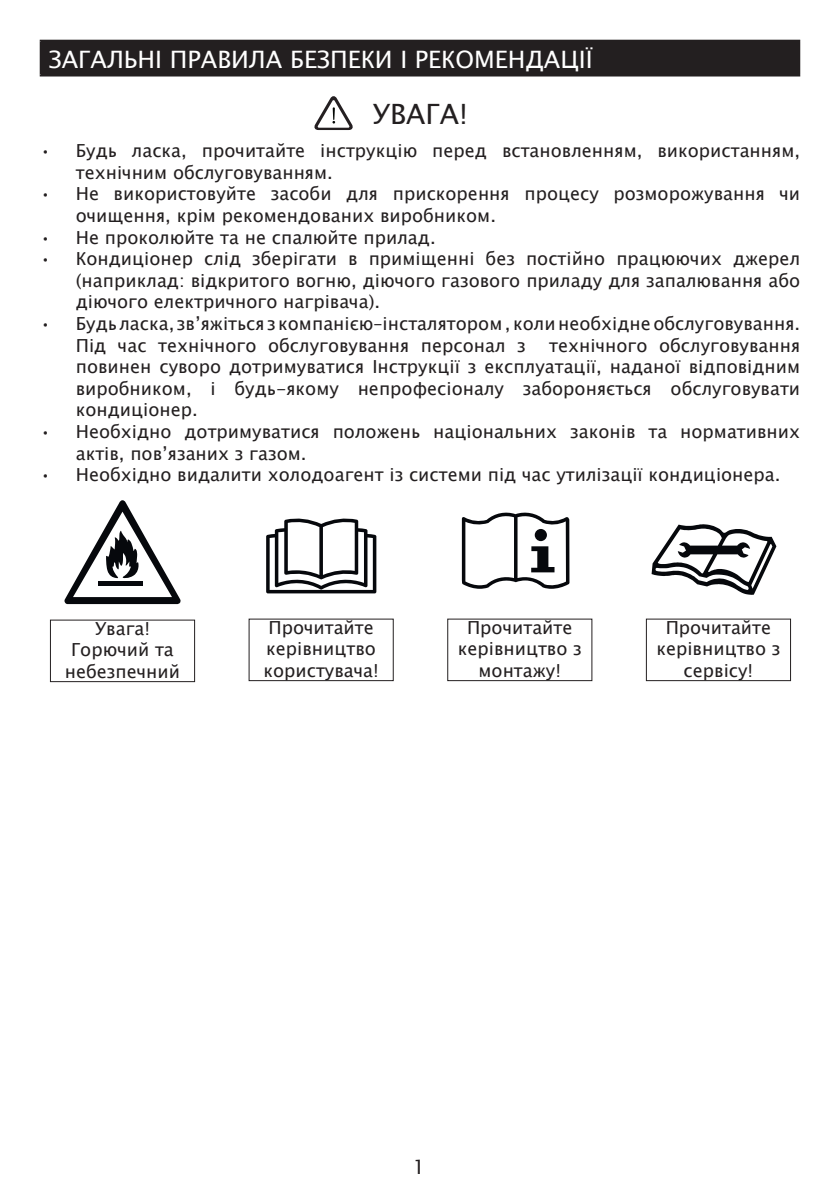
<style>
.page{position:relative;width:840px;height:1191px;background:#fff}
.page>*{position:absolute;margin:0;border:0;box-sizing:border-box;transform-origin:0 0}
.t1{font:28px "Lucida Sans Unicode";color:#231f20}
.t2{font:24px "Lucida Sans Unicode";color:#fff}
.t3{font:20px "Lucida Sans Unicode";color:#231f20}
.t4{font:18px/21.6px "Lucida Sans Unicode";color:#231f20}
</style>
<div class="page">
<div style="left:41px;top:41px;width:757px;height:34px;background:#231f20"></div>
<hr style="left:40px;top:40px;width:759px;height:2px;background:#231f20">
<hr style="left:40px;top:42px;width:2px;height:32px;background:#231f20">
<hr style="left:797px;top:42px;width:2px;height:32px;background:#231f20">
<hr style="left:40px;top:74px;width:759px;height:2px;background:#231f20">
<svg style="left:314px;top:96px;width:39px;height:34px"></svg>
<svg style="left:64px;top:500px;width:117px;height:104px"></svg>
<div style="left:99px;top:580px;width:44px;height:5px;background:#06080c"></div>
<svg style="left:266px;top:518px;width:110px;height:75px"></svg>
<svg style="left:461px;top:512px;width:108px;height:77px"></svg>
<svg style="left:651px;top:524px;width:125px;height:71px"></svg>
<div style="left:50px;top:619px;width:145px;height:63px;border:1px solid #231f20"></div>
<div style="left:248px;top:618px;width:145px;height:63px;border:1px solid #231f20"></div>
<div style="left:447px;top:618px;width:145px;height:63px;border:1px solid #231f20"></div>
<div style="left:645px;top:618px;width:145px;height:63px;border:1px solid #231f20"></div>
<h2 class="t2" style="left:49px;top:40px;width:545px">ЗАГАЛЬНІ ПРАВИЛА БЕЗПЕКИ І РЕКОМЕНДАЦІЇ</h2>
<h1 class="t1" style="left:372px;top:92px;width:97px">УВАГА!</h1>
<p class="t4" style="left:76px;top:140px;width:725px;text-indent:-36px">• Будь ласка, прочитайте інструкцію перед встановленням, використанням, технічним обслуговуванням.</p>
<p class="t4" style="left:76px;top:183px;width:725px;text-indent:-36px">• Не використовуйте засоби для прискорення процесу розморожування чи очищення, крім рекомендованих виробником.</p>
<p class="t4" style="left:40px;top:226px;width:397px">• Не проколюйте та не спалюйте прилад.</p>
<p class="t4" style="left:76px;top:248px;width:725px;text-align:justify;text-indent:-36px">• Кондиціонер слід зберігати в приміщенні без постійно працюючих джерел (наприклад: відкритого вогню, діючого газового приладу для запалювання або діючого електричного нагрівача).</p>
<p class="t4" style="left:76px;top:313px;width:725px;text-indent:-36px">• Будь ласка, зв’яжіться з компанією–інсталятором , коли необхідне обслуговування.<br>Під час технічного обслуговування персонал з</p>
<p class="t4" style="left:76px;top:334px;width:725px;text-align:justify;text-indent:473px">технічного обслуговування повинен суворо дотримуватися Інструкції з експлуатації, наданої відповідним виробником, і будь-якому непрофесіоналу забороняється обслуговувати кондиціонер.</p>
<p class="t4" style="left:76px;top:421px;width:725px;text-indent:-36px">• Необхідно дотримуватися положень національних законів та нормативних актів, пов’язаних з газом.</p>
<p class="t4" style="left:40px;top:464px;width:742px">• Необхідно видалити холодоагент із системи під час утилізації кондиціонера.</p>
<p class="t4" style="left:65px;top:617px;width:117px;text-align:center">Увага!<br>Горючий та небезпечний</p>
<p class="t4" style="left:263px;top:616px;width:117px">Прочитайте керівництво користувача!</p>
<p class="t4" style="left:457px;top:616px;width:125px;text-align:center">Прочитайте керівництво з монтажу!</p>
<p class="t4" style="left:656px;top:616px;width:125px;text-align:center">Прочитайте керівництво з сервісу!</p>
<p class="t3" style="left:412px;top:1151px;width:14px">1</p>
</div>
